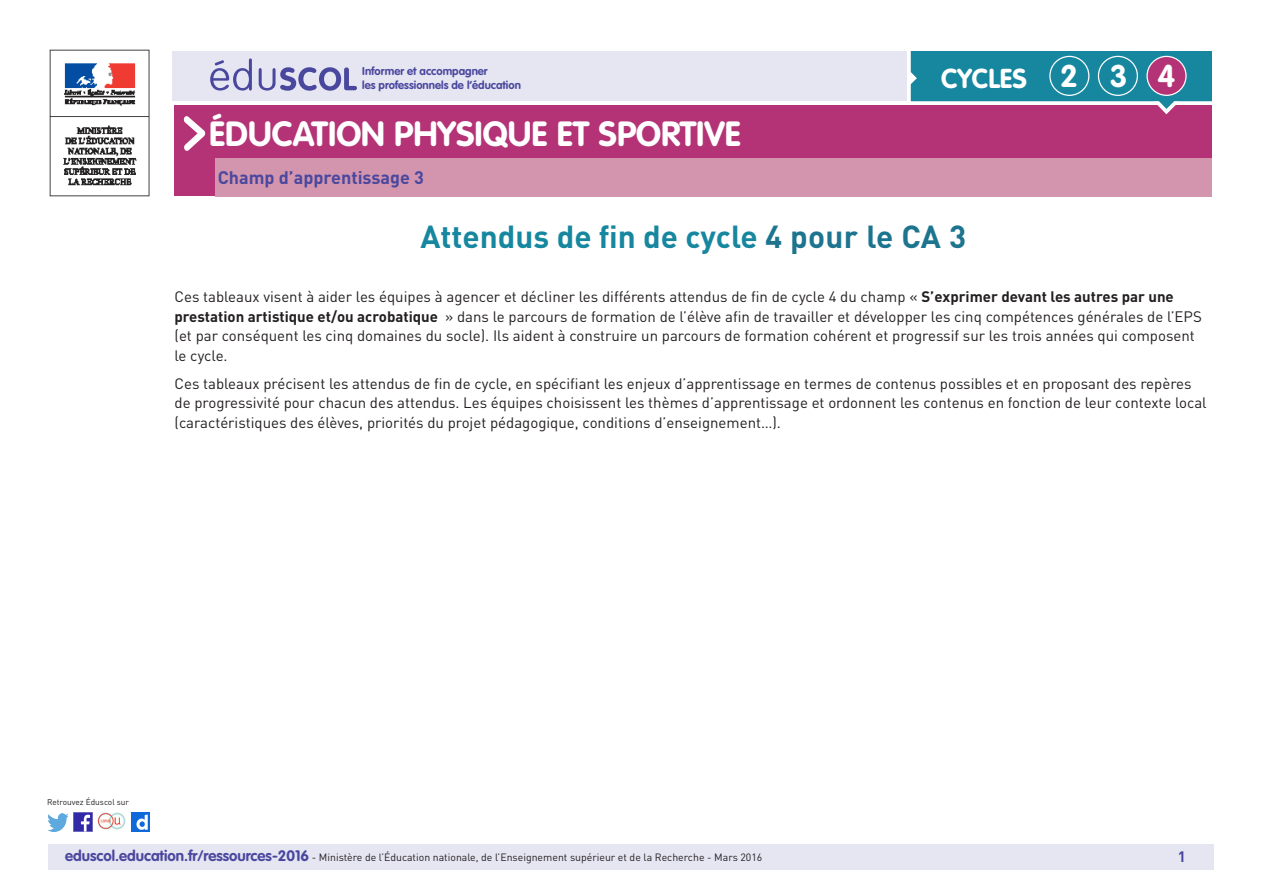
<style>
.page{position:relative;width:1263px;height:893px;background:#fff}
.page>*{position:absolute;margin:0;border:0;box-sizing:border-box;transform-origin:0 0}
.Nom_de_la_discipline{font:700 34.5px "VAG Rounded Std";color:#fff}
.t1{font:700 31.5px "DIN Pro";color:#16879f}
.t2{font:700 30.9px "VAG Rounded Std";color:#fff}
.t3{font:700 27px "VAG Rounded Std";color:#fff}
.catégorie_ressource{font:700 18px "DIN Pro";color:#4a489e}
._06_Texte_courant{font:15px/19.5px "DIN Pro";color:#231f20}
.t4{font:700 15px "DIN Pro";color:#4a489e}
.t5{font:700 11.25px/13.5px "VAG Rounded Std";color:#4a489e}
.t6{font:10.5px "DIN Pro";color:#231f20}
.t7{font:8.25px "DIN Pro";color:#231f20}
.s1{color:#1c748e}
.s2{font-weight:700}
.s3{font-family:"VAG Rounded Std";font-weight:700;font-size:15px;color:#4a489e}
</style>
<div class="page">
<div style="left:49px;top:844px;width:1165px;height:26px;background:#e6e5f2"></div>
<img style="left:74px;top:812px;width:18px;height:19px">
<img style="left:47px;top:813px;width:22px;height:18px">
<img style="left:131px;top:812px;width:18px;height:19px">
<img style="left:97px;top:812px;width:29px;height:18px">
<div style="left:175px;top:105px;width:1037px;height:91px;background:#b43376"></div>
<div style="left:215px;top:158px;width:997px;height:38px;background:#d395ae"></div>
<svg style="left:183px;top:116px;width:22px;height:35px"></svg>
<div style="left:172px;top:51px;width:735px;height:49px;background:#e6e5f2"></div>
<svg style="left:210px;top:58px;width:147px;height:33px"></svg>
<svg style="left:49px;top:49px;width:101px;height:148px"></svg>
<svg style="left:911px;top:51px;width:301px;height:64px"></svg>
<div style="left:1049px;top:56px;width:40px;height:40px;border:1px solid #fff;border-radius:50%"></div>
<div style="left:1098px;top:56px;width:40px;height:40px;border:1px solid #fff;border-radius:50%"></div>
<div style="left:1147px;top:56px;width:39px;height:39px;background:#b43376;border-radius:50%"></div>
<div style="left:1146px;top:56px;width:40px;height:40px;border:1px solid #fff;border-radius:50%"></div>
<p class="t5" style="left:362px;top:65px;width:160px">Informer et accompagner<br>les professionnels de l’éducation</p>
<p class="t3" style="left:941px;top:63px;width:87px">CYCLES</p>
<p class="t2" style="left:1060px;top:57px;width:19px">2</p>
<p class="t2" style="left:1110px;top:57px;width:19px">3</p>
<p class="t2" style="left:1157px;top:57px;width:19px">4</p>
<p class="Nom_de_la_discipline" style="left:209px;top:113px;width:533px">ÉDUCATION PHYSIQUE ET SPORTIVE</p>
<p class="catégorie_ressource" style="left:218px;top:166px;width:208px">Champ d’apprentissage 3</p>
<p class="catégorie_ressource" style="left:275px;top:166px;width:160px">s d’a prenti sage 3</p>
<h2 class="t1" style="left:420px;top:216px;width:547px">Attendus de fin de cycle <span class="s1">4 pour le CA 3</span></h2>
<p class="_06_Texte_courant" style="left:175px;top:287px;width:1029px">Ces tableaux visent à aider les équipes à agencer et décliner les différents attendus de fin de cycle 4 du champ « <span class="s2">S’exprimer devant les autres par une prestation artistique et/ou acrobatique</span> » dans le parcours de formation de l’élève afin de travailler et développer les cinq compétences générales de l’EPS (et par conséquent les cinq domaines du socle). Ils aident à construire un parcours de formation cohérent et progressif sur les trois années qui composent le cycle.</p>
<p class="_06_Texte_courant" style="left:175px;top:373px;width:1034px">Ces tableaux précisent les attendus de fin de cycle, en spécifiant les enjeux d’apprentissage en termes de contenus possibles et en proposant des repères de progressivité pour chacun des attendus. Les équipes choisissent les thèmes d’apprentissage et ordonnent les contenus en fonction de leur contexte local (caractéristiques des élèves, priorités du projet pédagogique, conditions d’enseignement…).</p>
<p class="t7" style="left:47px;top:796px;width:83px">Retrouvez Éduscol sur</p>
<p class="t6" style="left:65px;top:850px;width:699px"><span class="s3">eduscol.education.fr/ressources-2016</span> - Ministère de l’Éducation nationale, de l’Enseignement supérieur et de la Recherche - Mars 2016</p>
<p class="t4" style="left:1178px;top:846px;width:10px">1</p>
</div>
